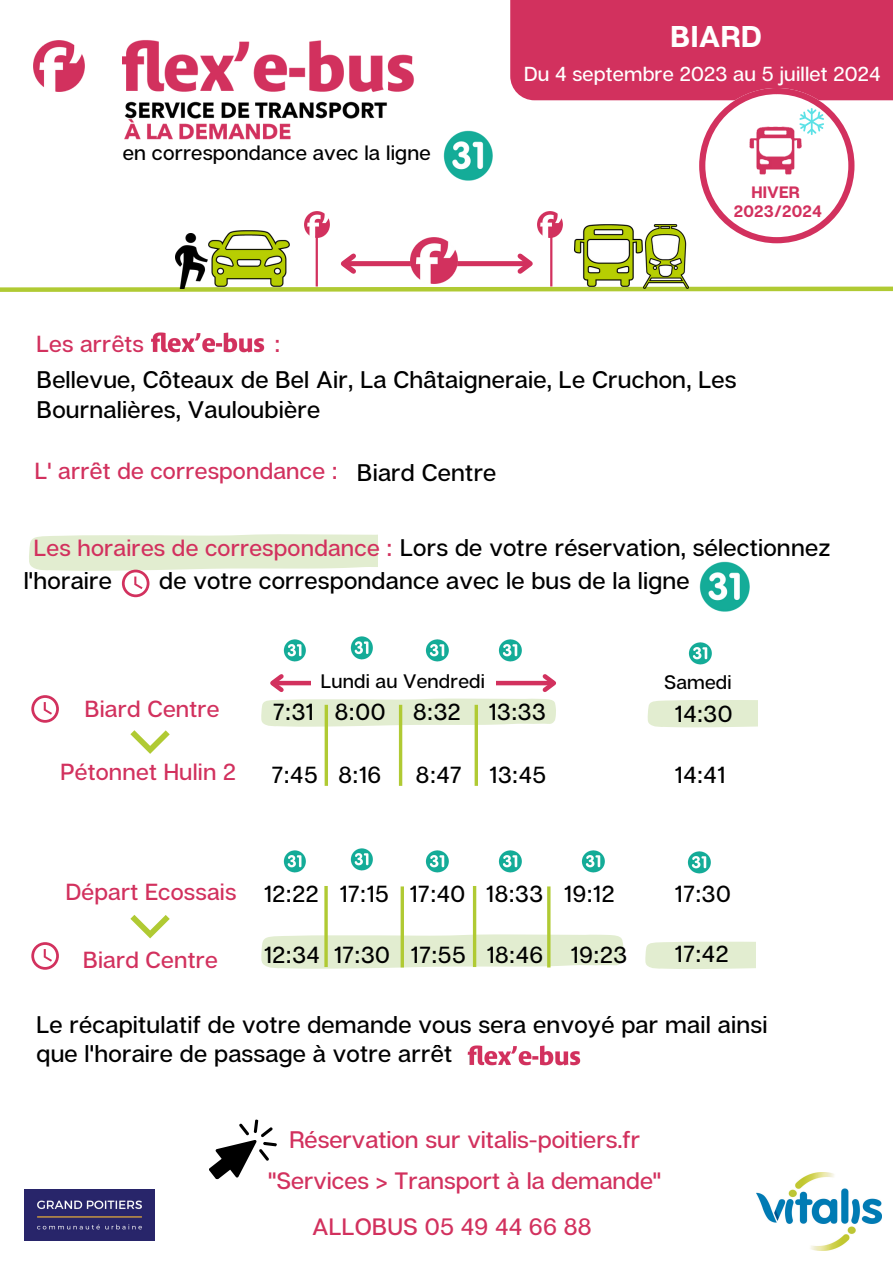
<style>
.page{position:relative;width:893px;height:1263px;background:#fff}
.page>*{position:absolute;margin:0;border:0;box-sizing:border-box;transform-origin:0 0}
.t1{font:700 30px "Articulat CF";letter-spacing:.01em;color:#fff}
.t2{font:500 24px/29.2px "Articulat CF";letter-spacing:.01em;color:#000}
.t3{font:500 23.92px "Articulat CF";color:#d2315e}
.t4{font:500 23.7px "Articulat CF";color:#d2315e}
.t5{font:500 23.25px "Articulat CF";letter-spacing:.025em;color:#000}
.t6{font:500 23.25px "Articulat CF";letter-spacing:.01em;color:#d2315e}
.t7{font:500 20.62px "Articulat CF";letter-spacing:.01em;color:#000}
.t8{font:500 20.25px "Articulat CF";letter-spacing:.01em;color:#fff}
.t9{font:500 19.5px "Articulat CF";letter-spacing:.01em;color:#000}
.t10{font:700 16.5px "Articulat CF";letter-spacing:.01em;color:#d2315e}
.s1{font-size:23.25px;color:#d2315e}
</style>
<div class="page">
<img style="left:25px;top:1189px;width:129px;height:52px">
<img style="left:756px;top:1173px;width:125px;height:77px">
<img style="left:467px;top:1045px;width:113px;height:21px">
<svg style="left:130px;top:730px;width:40px;height:24px"></svg>
<svg style="left:130px;top:915px;width:40px;height:23px"></svg>
<svg style="left:209px;top:1119px;width:68px;height:61px"></svg>
<svg style="left:261px;top:674px;width:295px;height:53px"></svg>
<svg style="left:261px;top:934px;width:362px;height:35px;background:#e4eed4"></svg>
<div style="left:647px;top:700px;width:111px;height:27px;background:#e2edd0"></div>
<svg style="left:645px;top:941px;width:110px;height:28px;background:#e3edd2"></svg>
<hr style="left:325px;top:705px;width:3px;height:81px;background:#b0ca33">
<hr style="left:399px;top:705px;width:3px;height:81px;background:#b0ca33">
<svg style="left:474px;top:705px;width:4px;height:81px"></svg>
<svg style="left:324px;top:886px;width:4px;height:81px"></svg>
<svg style="left:400px;top:886px;width:4px;height:81px"></svg>
<hr style="left:473px;top:886px;width:3px;height:81px;background:#b0ca33">
<hr style="left:547px;top:886px;width:3px;height:81px;background:#b0ca33">
<img style="left:443px;top:131px;width:50px;height:50px">
<img style="left:122px;top:40px;width:292px;height:100px">
<div style="left:510px;top:0;width:383px;height:100px;background:#d2315e"></div>
<img style="left:33px;top:40px;width:51px;height:51px">
<svg style="left:0;top:284px;width:893px;height:8px"></svg>
<img style="left:209px;top:230px;width:80px;height:57px">
<img style="left:643px;top:224px;width:45px;height:65px">
<img style="left:574px;top:224px;width:68px;height:63px">
<img style="left:176px;top:233px;width:32px;height:56px">
<img style="left:304px;top:212px;width:25px;height:25px">
<img style="left:537px;top:212px;width:26px;height:25px">
<hr style="left:316px;top:236px;width:2px;height:50px;background:#d2315e">
<hr style="left:550px;top:236px;width:2px;height:50px;background:#d2315e">
<div style="left:343px;top:261px;width:187px;height:5px;background:#d2315e"></div>
<svg style="left:340px;top:253px;width:20px;height:21px"></svg>
<svg style="left:513px;top:253px;width:20px;height:21px"></svg>
<img style="left:410px;top:237px;width:47px;height:47px">
<img style="left:151px;top:332px;width:113px;height:21px">
<svg style="left:29px;top:534px;width:349px;height:63px"></svg>
<img style="left:699px;top:562px;width:50px;height:50px">
<svg style="left:31px;top:695px;width:28px;height:28px"></svg>
<svg style="left:31px;top:942px;width:28px;height:28px"></svg>
<img style="left:283px;top:639px;width:23px;height:22px">
<img style="left:425px;top:639px;width:23px;height:22px">
<img style="left:499px;top:639px;width:22px;height:22px">
<img style="left:350px;top:637px;width:23px;height:22px">
<img style="left:283px;top:850px;width:23px;height:23px">
<img style="left:425px;top:850px;width:23px;height:23px">
<img style="left:499px;top:850px;width:22px;height:23px">
<img style="left:350px;top:848px;width:23px;height:22px">
<img style="left:582px;top:850px;width:22px;height:23px">
<img style="left:688px;top:642px;width:23px;height:23px">
<img style="left:687px;top:851px;width:23px;height:23px">
<svg style="left:699px;top:88px;width:155px;height:155px"></svg>
<p class="t1" style="left:670px;top:18px;width:93px">BIARD</p>
<p class="t7" style="left:123px;top:140px;width:310px">en correspondance avec la ligne</p>
<p class="t8" style="left:524px;top:61px;width:358px">Du 4 septembre 2023 au 5 juillet 2024</p>
<p class="t10" style="left:751px;top:181px;width:50px">HIVER</p>
<p class="t10" style="left:734px;top:201px;width:90px">2023/2024</p>
<p class="t6" style="left:36px;top:329px;width:109px">Les arrêts</p>
<p class="t6" style="left:274px;top:329px;width:7px">:</p>
<p class="t2" style="left:37px;top:365px;width:701px">Bellevue, Côteaux de Bel Air, La Châtaigneraie, Le Cruchon, Les<br>Bournalières, Vauloubière</p>
<p class="t6" style="left:35px;top:456px;width:304px">L' arrêt de correspondance :</p>
<p class="t2" style="left:357px;top:457px;width:141px">Biard Centre</p>
<p class="t2" style="left:24px;top:530px;width:808px;line-height:32.6px;text-indent:10px"><span class="s1">Les horaires de correspondance :</span> Lors de votre réservation, sélectionnez l'horaire</p>
<p class="t2" style="left:159px;top:565px;width:532px">de votre correspondance avec le bus de la ligne</p>
<p class="t6" style="left:85px;top:694px;width:136px">Biard Centre</p>
<p class="t6" style="left:61px;top:757px;width:177px">Pétonnet Hulin 2</p>
<p class="t9" style="left:321px;top:669px;width:165px">Lundi au Vendredi</p>
<p class="t5" style="left:273px;top:697px;width:274px">7:31 8:00 8:32 13:33</p>
<p class="t5" style="left:272px;top:760px;width:111px">7:45 8:16</p>
<p class="t5" style="left:416px;top:760px;width:132px">8:47 13:45</p>
<p class="t9" style="left:664px;top:670px;width:69px">Samedi</p>
<p class="t5" style="left:675px;top:699px;width:59px">14:30</p>
<p class="t5" style="left:675px;top:760px;width:52px">14:41</p>
<p class="t6" style="left:66px;top:877px;width:172px">Départ Ecossais</p>
<p class="t6" style="left:83px;top:945px;width:136px">Biard Centre</p>
<p class="t5" style="left:264px;top:879px;width:352px">12:22 17:15 17:40 18:33 19:12</p>
<p class="t5" style="left:264px;top:940px;width:364px">12:34 17:30 17:55 18:46 19:23</p>
<p class="t5" style="left:675px;top:879px;width:57px">17:30</p>
<p class="t5" style="left:675px;top:939px;width:55px">17:42</p>
<p class="t2" style="left:36px;top:1009px;width:732px">Le récapitulatif de votre demande vous sera envoyé par mail ainsi que l'horaire de passage à votre arrêt</p>
<p class="t3" style="left:289px;top:1125px;width:352px">Réservation sur vitalis-poitiers.fr</p>
<p class="t4" style="left:268px;top:1166px;width:394px">"Services &gt; Transport à la demande"</p>
<p class="t4" style="left:312px;top:1212px;width:281px">ALLOBUS 05 49 44 66 88</p>
</div>
